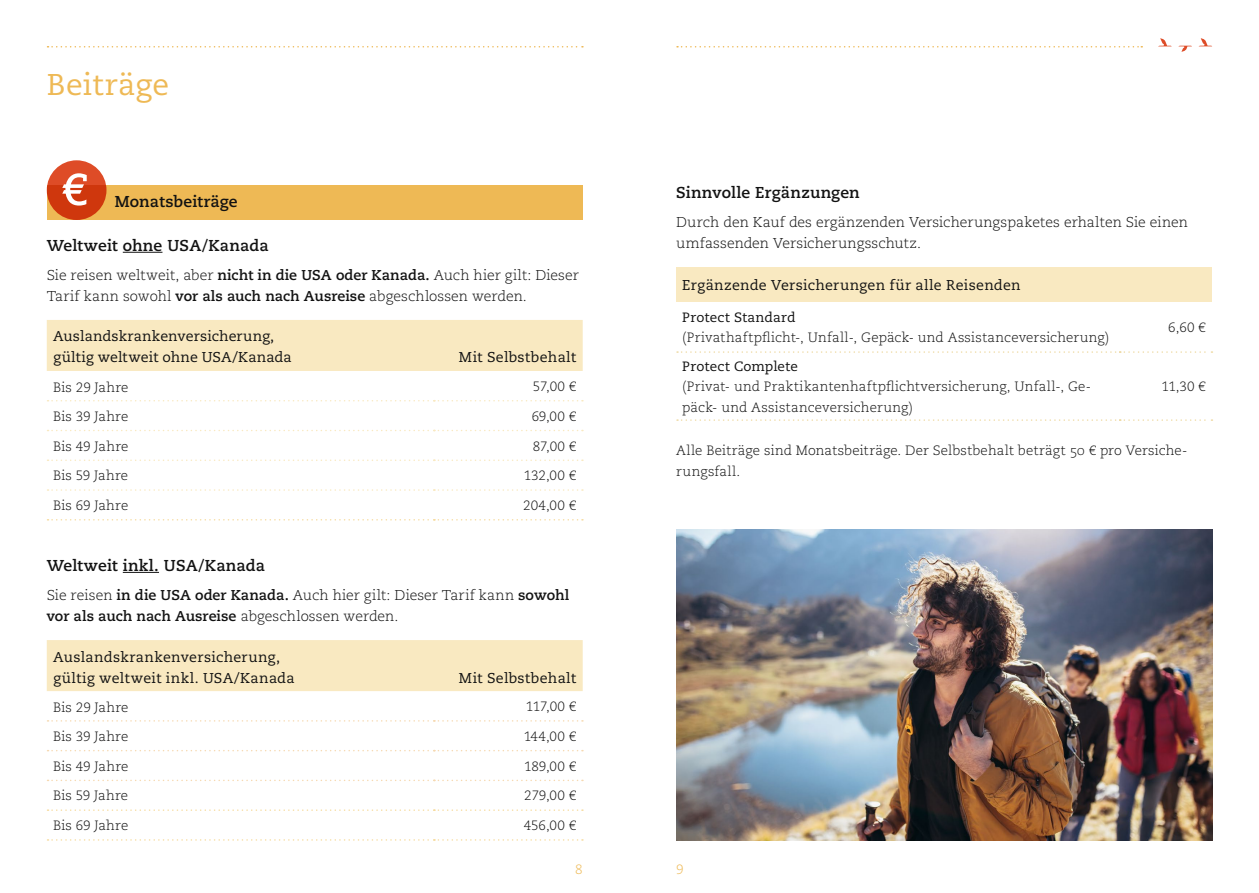
<style>
.page{position:relative;width:1259px;height:893px;background:#fff}
.page>*{position:absolute;margin:0;border:0;box-sizing:border-box;transform-origin:0 0}
._150205_DL_hl{font:30px "Caecilia LT Std";letter-spacing:.01em;color:#eeb955}
._150205_DL_sl{font:700 15.75px "Caecilia LT Std";letter-spacing:.01em;color:#121212}
._150205_DL_cpoy{font:300 14.25px/21px "Caecilia LT Std";color:#121212}
._150205_DL_sl-2{font:14.25px/21px "Caecilia LT Std";letter-spacing:.015em;color:#121212}
.tabelle{font:300 13.5px "Caecilia LT Std";letter-spacing:.005em;color:#121212}
._150102_copy{font:300 13.5px/20.2px "Caecilia LT Std";letter-spacing:.01em;color:#121212}
._150102_copy-2{font:300 13.5px "Caecilia LT Pro 45";letter-spacing:.01em;color:#121212}
._150102_copy-3{font:13.5px "Caecilia LT Pro 55 Roman";letter-spacing:.015em;color:#121212}
._150102_copy-4{font:13.5px "Caecilia LT Std";letter-spacing:.01em;color:#121212}
.t1{font:300 13.5px "Caecilia LT Std";color:#eeb955}
.s1{font-weight:700}
</style>
<div class="page">
<svg style="left:677px;top:46px;width:465px;height:2px"></svg>
<svg style="left:48px;top:46px;width:535px;height:2px"></svg>
<svg style="left:1199px;top:38px;width:13px;height:8px"></svg>
<svg style="left:1159px;top:38px;width:12px;height:8px"></svg>
<svg style="left:1178px;top:46px;width:14px;height:6px"></svg>
<div style="left:676px;top:267px;width:536px;height:34px;background:#f9e9c1"></div>
<svg style="left:677px;top:351px;width:535px;height:2px"></svg>
<svg style="left:677px;top:419px;width:535px;height:2px"></svg>
<hr style="left:123px;top:252px;width:39px;height:1px;background:#121212">
<hr style="left:123px;top:572px;width:36px;height:1px;background:#121212">
<div style="left:47px;top:186px;width:536px;height:34px;background:#eeb955"></div>
<div style="left:47px;top:320px;width:536px;height:51px;background:#f9e9c1"></div>
<svg style="left:48px;top:400px;width:535px;height:1px"></svg>
<svg style="left:48px;top:430px;width:535px;height:1px"></svg>
<svg style="left:48px;top:459px;width:535px;height:2px"></svg>
<svg style="left:48px;top:489px;width:535px;height:2px"></svg>
<svg style="left:48px;top:519px;width:535px;height:2px"></svg>
<div style="left:47px;top:640px;width:536px;height:51px;background:#f9e9c1"></div>
<svg style="left:48px;top:809px;width:535px;height:2px"></svg>
<svg style="left:48px;top:839px;width:535px;height:2px"></svg>
<svg style="left:48px;top:720px;width:535px;height:2px"></svg>
<svg style="left:48px;top:750px;width:535px;height:1px"></svg>
<svg style="left:48px;top:780px;width:535px;height:1px"></svg>
<svg style="left:47px;top:160px;width:59px;height:60px;background:#d54119"></svg>
<svg style="left:62px;top:173px;width:25px;height:33px"></svg>
<img style="left:676px;top:530px;width:536px;height:310px">
<p class="_150205_DL_hl" style="left:47px;top:68px;width:124px">Beiträge</p>
<p class="_150205_DL_sl" style="left:115px;top:193px;width:124px">Monatsbeiträge</p>
<p class="_150205_DL_sl" style="left:47px;top:236px;width:223px">Weltweit ohne USA/Kanada</p>
<p class="_150205_DL_cpoy" style="left:47px;top:265px;width:533px">Sie reisen weltweit, aber <span class="s1">nicht in die USA oder Kanada.</span> Auch hier gilt: Dieser<br>Tarif kann sowohl <span class="s1">vor als auch nach Ausreise</span> abgeschlossen werden.</p>
<p class="_150205_DL_sl-2" style="left:53px;top:326px;width:240px">Auslandskrankenversicherung, gültig weltweit ohne USA/Kanada</p>
<p class="_150205_DL_sl-2" style="left:459px;top:347px;width:119px">Mit Selbstbehalt</p>
<p class="tabelle" style="left:53px;top:380px;width:77px">Bis 29 Jahre</p>
<p class="tabelle" style="left:533px;top:379px;width:45px">57,00 €</p>
<p class="tabelle" style="left:53px;top:409px;width:77px">Bis 39 Jahre</p>
<p class="tabelle" style="left:532px;top:409px;width:46px">69,00 €</p>
<p class="tabelle" style="left:53px;top:438px;width:77px">Bis 49 Jahre</p>
<p class="tabelle" style="left:533px;top:438px;width:45px">87,00 €</p>
<p class="tabelle" style="left:53px;top:468px;width:76px">Bis 59 Jahre</p>
<p class="tabelle" style="left:524px;top:468px;width:54px">132,00 €</p>
<p class="tabelle" style="left:53px;top:498px;width:77px">Bis 69 Jahre</p>
<p class="tabelle" style="left:523px;top:498px;width:55px">204,00 €</p>
<p class="_150205_DL_sl" style="left:47px;top:556px;width:220px">Weltweit inkl. USA/Kanada</p>
<p class="_150205_DL_cpoy" style="left:47px;top:585px;width:524px">Sie reisen <span class="s1">in die USA oder Kanada.</span> Auch hier gilt: Dieser Tarif kann <span class="s1">sowohl vor als auch nach Ausreise</span> abgeschlossen werden.</p>
<p class="_150205_DL_sl-2" style="left:53px;top:646px;width:243px">Auslandskrankenversicherung, gültig weltweit inkl. USA/Kanada</p>
<p class="_150205_DL_sl-2" style="left:459px;top:667px;width:119px">Mit Selbstbehalt</p>
<p class="tabelle" style="left:53px;top:700px;width:77px">Bis 29 Jahre</p>
<p class="tabelle" style="left:526px;top:699px;width:52px">117,00 €</p>
<p class="tabelle" style="left:53px;top:729px;width:77px">Bis 39 Jahre</p>
<p class="tabelle" style="left:524px;top:729px;width:54px">144,00 €</p>
<p class="tabelle" style="left:53px;top:758px;width:77px">Bis 49 Jahre</p>
<p class="tabelle" style="left:524px;top:758px;width:54px">189,00 €</p>
<p class="tabelle" style="left:53px;top:788px;width:76px">Bis 59 Jahre</p>
<p class="tabelle" style="left:524px;top:788px;width:54px">279,00 €</p>
<p class="tabelle" style="left:53px;top:818px;width:77px">Bis 69 Jahre</p>
<p class="tabelle" style="left:524px;top:818px;width:54px">456,00 €</p>
<p class="_150205_DL_sl" style="left:676px;top:183px;width:185px">Sinnvolle Ergänzungen</p>
<p class="_150205_DL_cpoy" style="left:676px;top:212px;width:513px">Durch den Kauf des ergänzenden Versicherungspaketes erhalten Sie einen umfassenden Versicherungsschutz.</p>
<p class="_150205_DL_sl-2" style="left:682px;top:274px;width:340px">Ergänzende Versicherungen für alle Reisenden</p>
<p class="_150102_copy-3" style="left:682px;top:308px;width:115px">Protect Standard</p>
<p class="_150102_copy-2" style="left:682px;top:328px;width:428px">(Privathaftpflicht-, Unfall-, Gepäck- und Assistanceversicherung)</p>
<p class="tabelle" style="left:1168px;top:319px;width:39px">6,60 €</p>
<p class="_150102_copy-4" style="left:682px;top:359px;width:117px">Protect Complete</p>
<p class="_150102_copy" style="left:682px;top:377px;width:410px">(Privat- und Praktikantenhaftpflichtversicherung, Unfall-, Ge&shy;päck- und Assistanceversicherung)</p>
<p class="tabelle" style="left:1161px;top:379px;width:46px">11,30 €</p>
<p class="_150102_copy" style="left:676px;top:441px;width:512px">Alle Beiträge sind Monatsbeiträge. Der Selbstbehalt beträgt 50 € pro Versiche&shy;rungsfall.</p>
<p class="t1" style="left:575px;top:862px;width:9px">8</p>
<p class="t1" style="left:676px;top:862px;width:9px">9</p>
</div>
